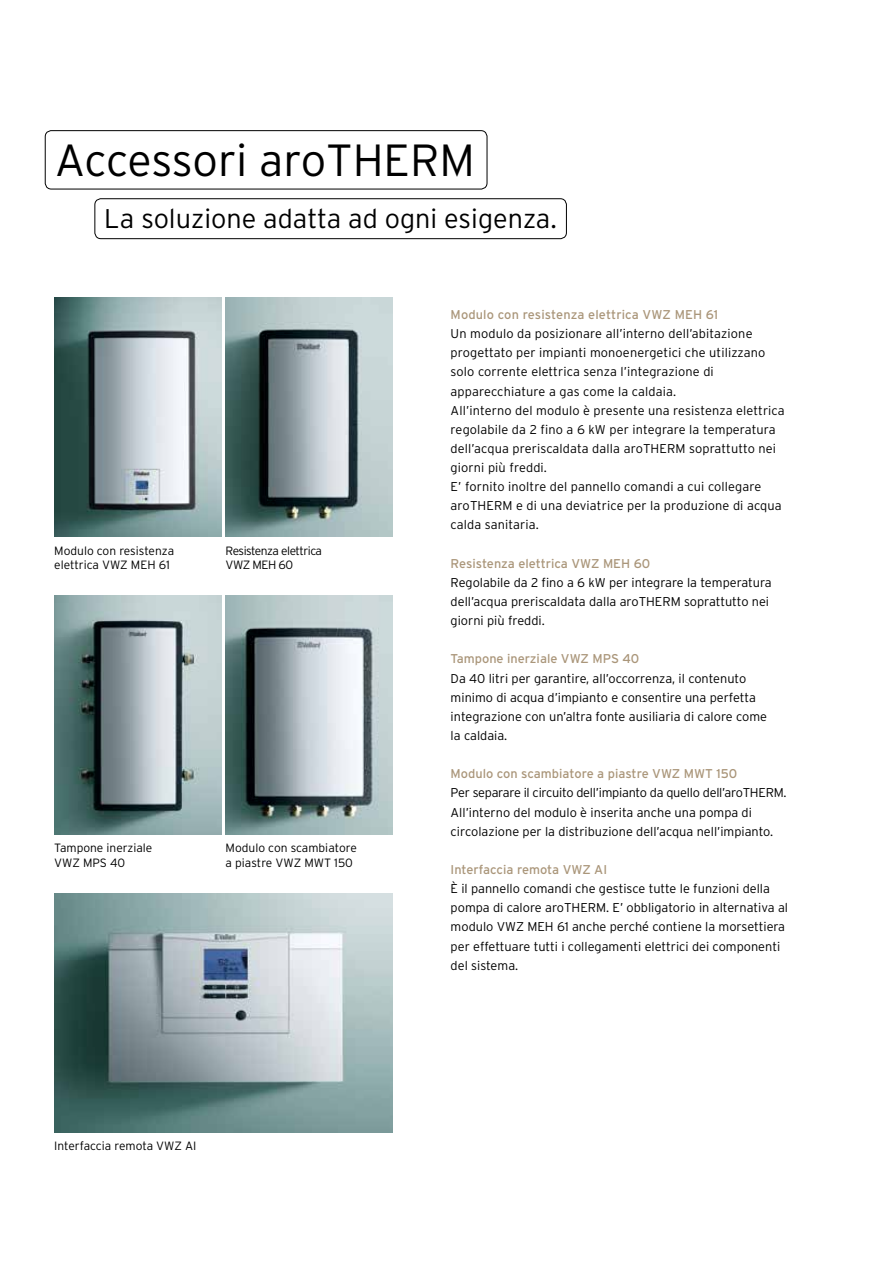
<style>
.page{position:relative;width:893px;height:1263px;background:#fff}
.page>*{position:absolute;margin:0;border:0;box-sizing:border-box;transform-origin:0 0}
.t1{font:300 45px "Interstate";color:#000}
.t2{font:300 27px "Interstate";color:#000}
.t3{font:300 12.75px/19.2px "Interstate OT";color:#000}
.t4{font:12.75px "Interstate OT";color:#aa967a}
.t5{font:300 12px/14.4px "Interstate OT";color:#000}
.t6{font:300 12px/14.4px "Interstate OT";letter-spacing:-.04em;color:#000}
</style>
<div class="page">
<img style="left:54px;top:893px;width:338px;height:239px">
<div style="left:95px;top:198px;width:472px;height:41px;border:1px solid #000;border-radius:6px"></div>
<div style="left:45px;top:130px;width:442px;height:59px;border:1px solid #000;border-radius:6px"></div>
<img style="left:54px;top:298px;width:167px;height:239px">
<img style="left:226px;top:298px;width:166px;height:239px">
<img style="left:54px;top:595px;width:167px;height:239px">
<img style="left:226px;top:595px;width:166px;height:239px">
<h1 class="t1" style="left:55px;top:134px;width:422px">Accessori aroTHERM</h1>
<h2 class="t2" style="left:104px;top:203px;width:454px">La soluzione adatta ad ogni esigenza.</h2>
<p class="t5" style="left:54px;top:543px;width:121px">Modulo con resistenza elettrica VWZ MEH 61</p>
<p class="t6" style="left:226px;top:543px;width:98px">Resistenza elettrica<br>VWZ MEH 60</p>
<p class="t5" style="left:54px;top:841px;width:100px">Tampone inerziale<br>VWZ MPS 40</p>
<p class="t5" style="left:226px;top:841px;width:133px">Modulo con scambiatore a piastre VWZ MWT 150</p>
<p class="t5" style="left:54px;top:1138px;width:144px">Interfaccia remota VWZ AI</p>
<p class="t4" style="left:451px;top:307px;width:269px">Modulo con resistenza elettrica VWZ MEH 61</p>
<p class="t3" style="left:451px;top:324px;width:336px">Un modulo da posizionare all’interno dell’abitazione progettato per impianti monoenergetici che utilizzano solo corrente elettrica senza l’integrazione di apparecchiature a gas come la caldaia.<br>All’interno del modulo è presente una resistenza elettrica regolabile da 2 fino a 6 kW per integrare la temperatura dell’acqua preriscaldata dalla aroTHERM soprattutto nei giorni più freddi.<br>E’ fornito inoltre del pannello comandi a cui collegare aroTHERM e di una deviatrice per la produzione di acqua calda sanitaria.</p>
<p class="t4" style="left:451px;top:556px;width:201px">Resistenza elettrica VWZ MEH 60</p>
<p class="t3" style="left:451px;top:573px;width:323px">Regolabile da 2 fino a 6 kW per integrare la temperatura dell’acqua preriscaldata dalla aroTHERM soprattutto nei giorni più freddi.</p>
<p class="t4" style="left:451px;top:652px;width:190px">Tampone inerziale VWZ MPS 40</p>
<p class="t3" style="left:451px;top:668px;width:318px">Da 40 litri per garantire, all’occorrenza, il contenuto minimo di acqua d’impianto e consentire una perfetta integrazione con un’altra fonte ausiliaria di calore come la caldaia.</p>
<p class="t4" style="left:451px;top:767px;width:288px">Modulo con scambiatore a piastre VWZ MWT 150</p>
<p class="t3" style="left:451px;top:783px;width:337px">Per separare il circuito dell’impianto da quello dell’aroTHERM.<br>All’interno del modulo è inserita anche una pompa di circolazione per la distribuzione dell’acqua nell’impianto.</p>
<p class="t4" style="left:451px;top:862px;width:158px">Interfaccia remota VWZ AI</p>
<p class="t3" style="left:451px;top:879px;width:339px">È il pannello comandi che gestisce tutte le funzioni della pompa di calore aroTHERM. E’ obbligatorio in alternativa al modulo VWZ MEH 61 anche perché contiene la morsettiera per effettuare tutti i collegamenti elettrici dei componenti del sistema.</p>
</div>
